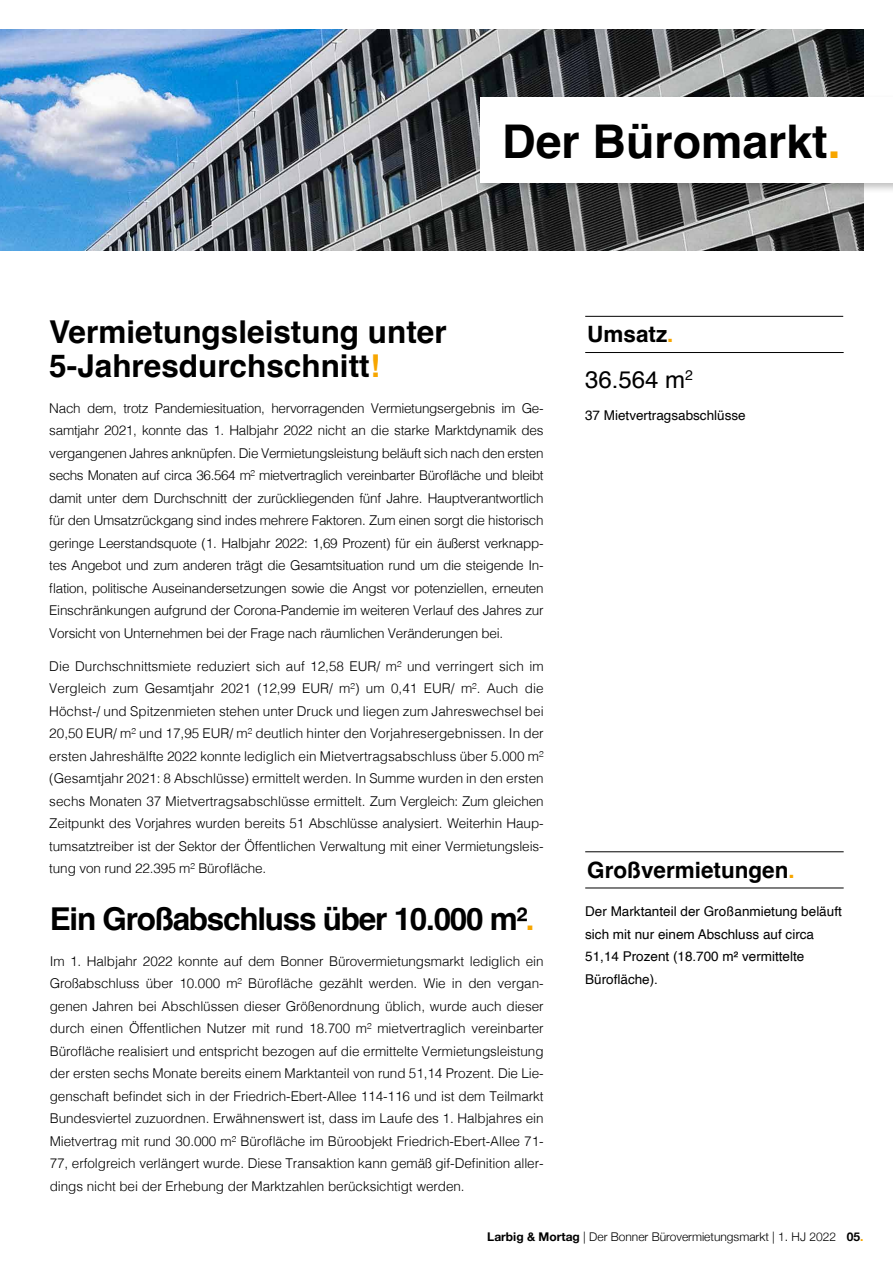
<style>
.page{position:relative;width:893px;height:1263px;background:#fff}
.page>*{position:absolute;margin:0;border:0;box-sizing:border-box;transform-origin:0 0}
.t1{font:700 46.5px "Helvetica";color:#000}
.t2{font:700 31.5px/34.5px "Helvetica";color:#000}
.t3{font:700 31.5px "Helvetica";letter-spacing:-.04em;color:#000}
.t4{font:24px "Helvetica";color:#000}
.t5{font:700 22.5px "Helvetica";color:#000}
.t6{font:300 13.5px/22.5px "Helvetica";letter-spacing:-.01em;color:#000;text-align:justify}
.t7{font:13.5px/22.5px "Helvetica";color:#000}
.t8{font:300 12px "Helvetica Neue";color:#000}
.s1{color:#f7a600}
.s2{font-weight:700}
.s3{font-weight:700;color:#f7a600}
</style>
<div class="page">
<img style="left:0;top:30px;width:864px;height:220px">
<hr style="left:585px;top:352px;width:259px;height:1px;background:#000">
<hr style="left:585px;top:316px;width:258px;height:1px;background:#000">
<hr style="left:585px;top:851px;width:259px;height:1px;background:#000">
<hr style="left:585px;top:888px;width:259px;height:1px;background:#000">
<div style="left:478px;top:95px;width:415px;height:99px;background:#000;opacity:.25"></div>
<div style="left:481px;top:97px;width:412px;height:85px;background:#fff"></div>
<h1 class="t1" style="left:502px;top:113px;width:340px">Der Büromarkt<span class="s1">.</span></h1>
<h2 class="t2" style="left:49px;top:318px;width:399px">Vermietungsleistung unter<br>5-Jahresdurchschnitt<span class="s1">!</span></h2>
<h3 class="t5" style="left:587px;top:321px;width:88px">Umsatz<span class="s1">.</span></h3>
<h3 class="t4" style="left:585px;top:361px;width:109px">36.564 m<sup>2</sup></h3>
<p class="t7" style="left:585px;top:404px;width:162px">37 Mietvertragsabschlüsse</p>
<p class="t6" style="left:49px;top:396px;width:496px">Nach dem, trotz Pandemiesituation, hervorragenden Vermietungsergebnis im Ge&shy;samtjahr 2021, konnte das 1. Halbjahr 2022 nicht an die starke Marktdynamik des vergangenen Jahres anknüpfen. Die Vermietungsleistung beläuft sich nach den ersten sechs Monaten auf circa 36.564 m² mietvertraglich vereinbarter Bürofläche und bleibt damit unter dem Durchschnitt der zurückliegenden fünf Jahre. Hauptverantwortlich für den Umsatzrückgang sind indes mehrere Faktoren. Zum einen sorgt die historisch geringe Leerstandsquote (1. Halbjahr 2022: 1,69 Prozent) für ein äußerst verknapp&shy;tes Angebot und zum anderen trägt die Gesamtsituation rund um die steigende In&shy;flation, politische Auseinandersetzungen sowie die Angst vor potenziellen, erneuten Einschränkungen aufgrund der Corona-Pandemie im weiteren Verlauf des Jahres zur Vorsicht von Unternehmen bei der Frage nach räumlichen Veränderungen bei.</p>
<p class="t6" style="left:49px;top:654px;width:496px">Die Durchschnittsmiete reduziert sich auf 12,58 EUR/ m² und verringert sich im Vergleich zum Gesamtjahr 2021 (12,99 EUR/ m²) um 0,41 EUR/ m². Auch die Höchst-/ und Spitzenmieten stehen unter Druck und liegen zum Jahreswechsel bei 20,50 EUR/ m² und 17,95 EUR/ m² deutlich hinter den Vorjahresergebnissen. In der ersten Jahreshälfte 2022 konnte lediglich ein Mietvertragsabschluss über 5.000 m² (Gesamtjahr 2021: 8 Abschlüsse) ermittelt werden. In Summe wurden in den ersten sechs Monaten 37 Mietvertragsabschlüsse ermittelt. Zum Vergleich: Zum gleichen Zeitpunkt des Vorjahres wurden bereits 51 Abschlüsse analysiert. Weiterhin Haup&shy;tumsatztreiber ist der Sektor der Öffentlichen Verwaltung mit einer Vermietungsleis&shy;tung von rund 22.395 m² Bürofläche.</p>
<h3 class="t5" style="left:587px;top:856px;width:209px">Großvermietungen<span class="s1">.</span></h3>
<p class="t7" style="left:585px;top:900px;width:258px">Der Marktanteil der Großanmietung beläuft sich mit nur einem Abschluss auf circa 51,14 Prozent (18.700 m² vermittelte Bürofläche).</p>
<h2 class="t3" style="left:50px;top:899px;width:486px">Ein Großabschluss über 10.000 m²<span class="s1">.</span></h2>
<p class="t6" style="left:50px;top:949px;width:495px">Im 1. Halbjahr 2022 konnte auf dem Bonner Bürovermietungsmarkt lediglich ein Großabschluss über 10.000 m² Bürofläche gezählt werden. Wie in den vergan&shy;genen Jahren bei Abschlüssen dieser Größenordnung üblich, wurde auch dieser durch einen Öffentlichen Nutzer mit rund 18.700 m² mietvertraglich vereinbarter Bürofläche realisiert und entspricht bezogen auf die ermittelte Vermietungsleistung der ersten sechs Monate bereits einem Marktanteil von rund 51,14 Prozent. Die Lie&shy;genschaft befindet sich in der Friedrich-Ebert-Allee 114-116 und ist dem Teilmarkt Bundesviertel zuzuordnen. Erwähnenswert ist, dass im Laufe des 1. Halbjahres ein Mietvertrag mit rund 30.000 m² Bürofläche im Büroobjekt Friedrich-Ebert-Allee 71- 77, erfolgreich verlängert wurde. Diese Transaktion kann gemäß gif-Definition aller&shy;dings nicht bei der Erhebung der Marktzahlen berücksichtigt werden.</p>
<p class="t8" style="left:487px;top:1226px;width:378px"><span class="s2">Larbig &amp; Mortag</span> | Der Bonner Bürovermietungsmarkt | 1. HJ 2022 <span class="s2">05</span><span class="s3">.</span></p>
</div>
